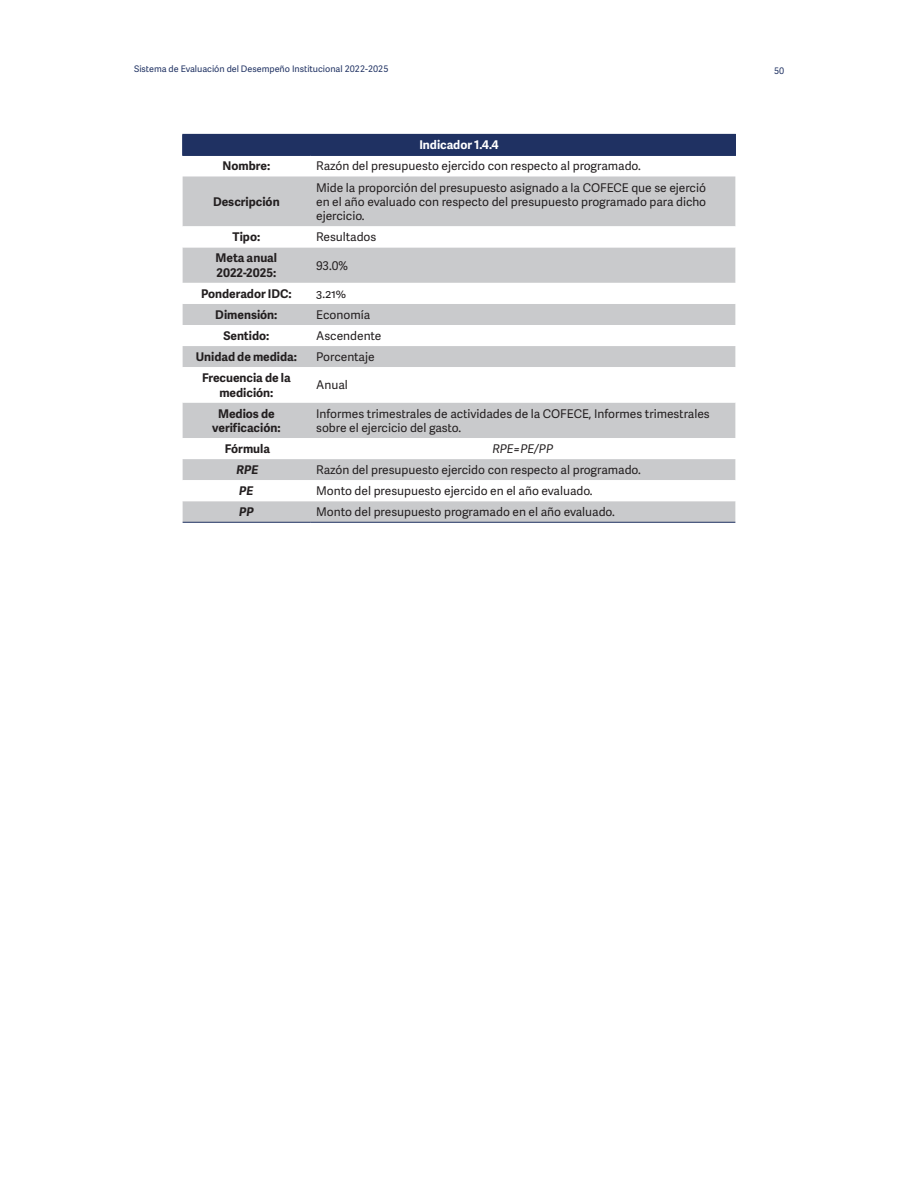
<style>
.page{position:relative;width:918px;height:1188px;background:#fff}
.page>*{position:absolute;margin:0;border:0;box-sizing:border-box;transform-origin:0 0}
.cuerpo{font:12px/14.4px "Adelle Sans";color:#231f20;text-align:justify}
.cuerpo-2{font:700 12px/14.4px "Adelle Sans";color:#231f20;text-align:center}
.cabeza{font:700 12px "Adelle Sans";color:#fff}
.cuerpo-3{font:italic 12px "Adelle Sans";color:#231f20}
.cuerpo-4{font:italic 700 12px "Adelle Sans";color:#231f20}
.t1{font:9px "Adelle Sans";color:#1f3162}
</style>
<div class="page">
<div style="left:183px;top:176px;width:552px;height:346px;background:#c9cacc"></div>
<svg style="left:183px;top:226px;width:552px;height:275px"></svg>
<hr style="left:182px;top:134px;width:128px;height:1px;background:#1f3162">
<hr style="left:310px;top:134px;width:426px;height:1px;background:#1f3162">
<div style="left:182px;top:135px;width:554px;height:20px;background:#1f3162"></div>
<hr style="left:183px;top:522px;width:127px;height:1px;background:#1f3162">
<hr style="left:310px;top:522px;width:425px;height:1px;background:#1f3162">
<hr style="left:182px;top:155px;width:128px;height:1px;background:#1f3162">
<hr style="left:310px;top:155px;width:426px;height:1px;background:#1f3162">
<p class="t1" style="left:134px;top:62px;width:256px">Sistema de Evaluación del Desempeño Institucional 2022-2025</p>
<p class="t1" style="left:774px;top:64px;width:12px">50</p>
<p class="cabeza" style="left:419px;top:136px;width:81px">Indicador 1.4.4</p>
<p class="cuerpo-2" style="left:223px;top:159px;width:49px">Nombre:</p>
<p class="cuerpo" style="left:316px;top:159px;width:326px">Razón del presupuesto ejercido con respecto al programado.</p>
<p class="cuerpo-2" style="left:213px;top:194px;width:68px">Descripción</p>
<p class="cuerpo" style="left:316px;top:180px;width:392px">Mide la proporción del presupuesto asignado a la COFECE que se ejerció en el año evaluado con respecto del presupuesto programado para dicho ejercicio.</p>
<p class="cuerpo-2" style="left:233px;top:229px;width:29px">Tipo:</p>
<p class="cuerpo" style="left:316px;top:230px;width:62px">Resultados</p>
<p class="cuerpo-2" style="left:216px;top:250px;width:63px;text-align:left">Meta anual<br>2022-2025:</p>
<p class="cuerpo" style="left:316px;top:258px;width:33px">93.0%</p>
<p class="cuerpo-2" style="left:201px;top:286px;width:92px">Ponderador IDC:</p>
<p class="cuerpo" style="left:316px;top:286px;width:32px">3.21%</p>
<p class="cuerpo-2" style="left:215px;top:307px;width:64px">Dimensión:</p>
<p class="cuerpo" style="left:316px;top:307px;width:56px">Economía</p>
<p class="cuerpo-2" style="left:223px;top:328px;width:48px">Sentido:</p>
<p class="cuerpo" style="left:316px;top:328px;width:67px">Ascendente</p>
<p class="cuerpo-2" style="left:196px;top:349px;width:103px">Unidad de medida:</p>
<p class="cuerpo" style="left:316px;top:349px;width:60px">Porcentaje</p>
<p class="cuerpo-2" style="left:202px;top:370px;width:90px">Frecuencia de la medición:</p>
<p class="cuerpo" style="left:316px;top:378px;width:33px">Anual</p>
<p class="cuerpo-2" style="left:212px;top:406px;width:70px">Medios de verificación:</p>
<p class="cuerpo" style="left:316px;top:406px;width:395px">Informes trimestrales de actividades de la COFECE, Informes trimestrales sobre el ejercicio del gasto.</p>
<p class="cuerpo-2" style="left:225px;top:441px;width:47px">Fórmula</p>
<p class="cuerpo-3" style="left:492px;top:440px;width:62px">RPE=PE/PP</p>
<p class="cuerpo-4" style="left:236px;top:463px;width:23px">RPE</p>
<p class="cuerpo" style="left:316px;top:462px;width:326px">Razón del presupuesto ejercido con respecto al programado.</p>
<p class="cuerpo-4" style="left:239px;top:484px;width:16px">PE</p>
<p class="cuerpo" style="left:316px;top:483px;width:278px">Monto del presupuesto ejercido en el año evaluado.</p>
<p class="cuerpo-4" style="left:239px;top:505px;width:16px">PP</p>
<p class="cuerpo" style="left:316px;top:504px;width:300px">Monto del presupuesto programado en el año evaluado.</p>
</div>
